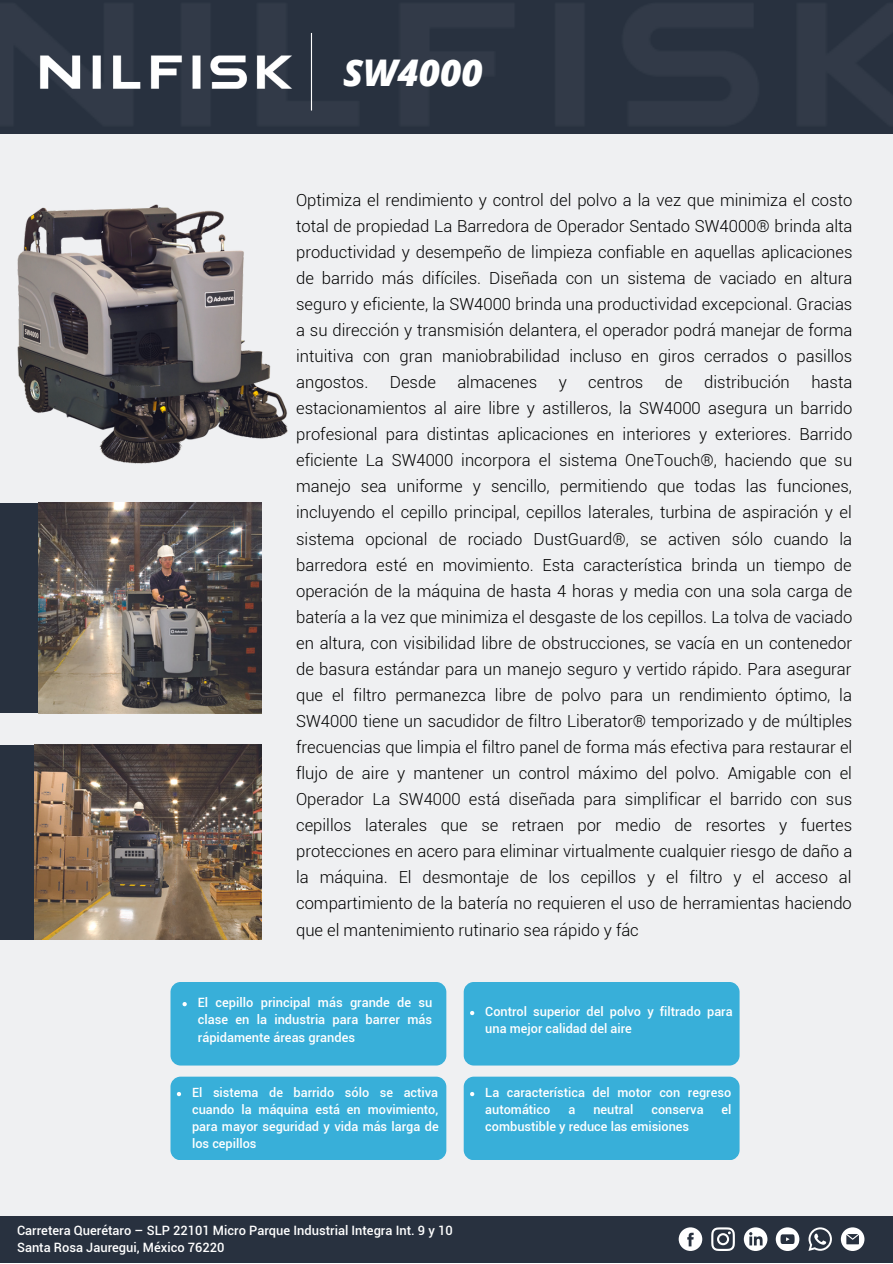
<style>
.page{position:relative;width:893px;height:1264px;background:#fff}
.page>*{position:absolute;margin:0;border:0;box-sizing:border-box;transform-origin:0 0}
.t1{font:italic 800 36.75px "Open Sans";color:#fff}
.t2{font:300 16.65px/26.1px "Roboto";color:#000;text-align:justify}
.t3{font:500 12.9px/17.1px "Roboto";color:#fff}
.t4{font:500 12.75px/17px "Roboto";color:#fff;text-align:justify}
</style>
<div class="page">
<div style="left:0;top:0;width:892px;height:1262px;background:#eff0f2"></div>
<img style="left:0;top:0;width:892px;height:134px">
<hr style="left:311px;top:33px;width:1px;height:78px;background:#fff">
<div style="left:0;top:1216px;width:892px;height:46px;background:#28313f"></div>
<div style="left:0;top:745px;width:261px;height:194px;background:#28313f"></div>
<div style="left:0;top:503px;width:261px;height:209px;background:#28313f"></div>
<svg style="left:678px;top:1227px;width:24px;height:23px"></svg>
<svg style="left:743px;top:1227px;width:24px;height:23px"></svg>
<svg style="left:711px;top:1227px;width:23px;height:23px"></svg>
<svg style="left:775px;top:1227px;width:24px;height:23px"></svg>
<svg style="left:808px;top:1227px;width:23px;height:23px"></svg>
<svg style="left:840px;top:1227px;width:24px;height:23px"></svg>
<img style="left:17px;top:204px;width:271px;height:260px">
<img style="left:39px;top:503px;width:222px;height:210px">
<img style="left:35px;top:744px;width:227px;height:195px">
<div style="left:170px;top:981px;width:276px;height:84px;background:#38afd9;border-radius:10px"></div>
<div style="left:170px;top:1076px;width:276px;height:84px;background:#38afd9;border-radius:10px"></div>
<div style="left:463px;top:1076px;width:276px;height:84px;background:#38afd9;border-radius:10px"></div>
<div style="left:463px;top:981px;width:276px;height:84px;background:#38afd9;border-radius:10px"></div>
<svg style="left:182px;top:1002px;width:5px;height:4px"></svg>
<svg style="left:177px;top:1092px;width:4px;height:4px"></svg>
<svg style="left:470px;top:1092px;width:4px;height:4px"></svg>
<svg style="left:470px;top:1011px;width:4px;height:4px"></svg>
<h1 class="t1" style="left:343px;top:47px;width:141px">SW4000</h1>
<p class="t2" style="left:296px;top:187px;width:558px">Optimiza el rendimiento y control del polvo a la vez que minimiza el costo total de propiedad La Barredora de Operador Sentado SW4000® brinda alta productividad y desempeño de limpieza confiable en aquellas aplicaciones de barrido más difíciles. Diseñada con un sistema de vaciado en altura seguro y eficiente, la SW4000 brinda una productividad excepcional. Gracias a su dirección y transmisión delantera, el operador podrá manejar de forma intuitiva con gran maniobrabilidad incluso en giros cerrados o pasillos angostos.</p>
<p class="t2" style="left:296px;top:369px;width:558px;text-indent:515px">hasta estacionamientos al aire libre y astilleros, la SW4000 asegura un barrido profesional para distintas aplicaciones en interiores y exteriores. Barrido eficiente La SW4000 incorpora el sistema OneTouch®, haciendo que su manejo sea uniforme y sencillo, permitiendo que todas las funciones, incluyendo el cepillo principal, cepillos laterales, turbina de aspiración y el sistema opcional de rociado DustGuard®, se activen sólo cuando la barredora esté en movimiento. Esta característica brinda un tiempo de operación de la máquina de hasta 4 horas y media con una sola carga de batería a la vez que minimiza el desgaste de los cepillos. La tolva de vaciado en altura, con visibilidad libre de obstrucciones, se vacía en un contenedor de basura estándar para un manejo seguro y vertido rápido. Para asegurar que el filtro permanezca libre de polvo para un rendimiento óptimo, la SW4000 tiene un sacudidor de filtro Liberator® temporizado y de múltiples frecuencias que limpia el filtro panel de forma más efectiva para restaurar el flujo de aire y mantener un control máximo del polvo. Amigable con el Operador La SW4000 está diseñada para simplificar el barrido con sus cepillos laterales que se retraen por medio de resortes y fuertes protecciones en acero para eliminar virtualmente cualquier riesgo de daño a la máquina. El desmontaje de los cepillos y el filtro y el acceso al compartimiento de la batería no requieren el uso de herramientas haciendo que el mantenimiento rutinario sea rápido y fác</p>
<p class="t2" style="left:390px;top:369px;width:48px">Desde</p>
<p class="t2" style="left:457px;top:369px;width:81px">almacenes</p>
<p class="t2" style="left:558px;top:369px;width:10px">y</p>
<p class="t2" style="left:588px;top:369px;width:57px">centros</p>
<p class="t2" style="left:665px;top:369px;width:19px">de</p>
<p class="t2" style="left:704px;top:369px;width:87px">distribución</p>
<p class="t4" style="left:198px;top:994px;width:236px">El cepillo principal más grande de su clase en la industria para barrer más rápidamente áreas grandes</p>
<p class="t4" style="left:485px;top:1003px;width:249px">Control superior del polvo y filtrado para una mejor calidad del aire</p>
<p class="t4" style="left:192px;top:1084px;width:248px">El sistema de barrido sólo se activa cuando la máquina está en movimiento, para mayor seguridad y vida más larga de los cepillos</p>
<p class="t4" style="left:485px;top:1084px;width:247px">La característica del motor con regreso automático</p>
<p class="t4" style="left:568px;top:1101px;width:8px">a</p>
<p class="t4" style="left:593px;top:1101px;width:42px">neutral</p>
<p class="t4" style="left:651px;top:1101px;width:54px">conserva</p>
<p class="t4" style="left:721px;top:1101px;width:11px">el</p>
<p class="t4" style="left:485px;top:1118px;width:205px">combustible y reduce las emisiones</p>
<p class="t3" style="left:17px;top:1221px;width:437px">Carretera Querétaro – SLP 22101 Micro Parque Industrial Integra Int. 9 y 10<br>Santa Rosa Jauregui, México 76220</p>
</div>
